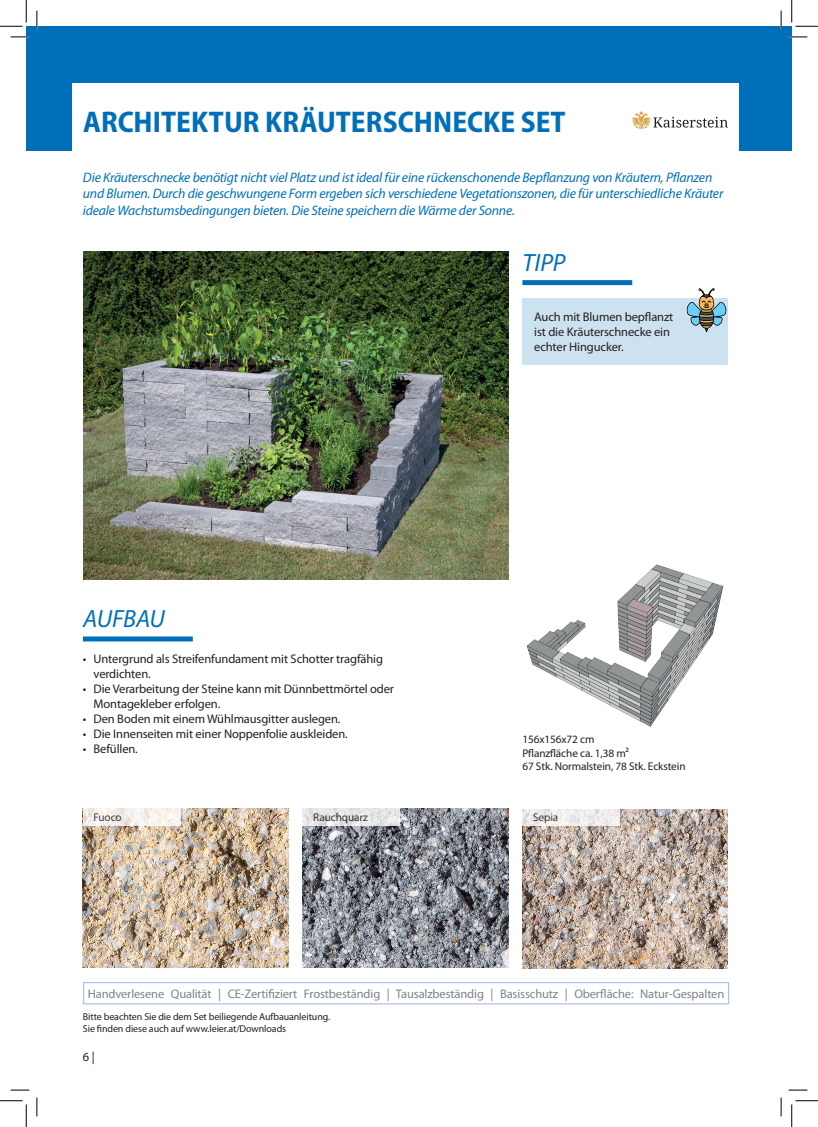
<style>
.page{position:relative;width:818px;height:1127px;background:#fff}
.page>*{position:absolute;margin:0;border:0;box-sizing:border-box;transform-origin:0 0}
.t1{font:700 semi-condensed 30px "Myriad Pro";color:#006fba}
.t2{font:italic 25px "Myriad Pro";letter-spacing:-.015em;color:#006fba}
.t3{font:italic 13.75px/16.5px "Myriad Pro";letter-spacing:-.015em;color:#006fba}
.t4{font:12.5px/15px "Myriad Pro";letter-spacing:-.01em;color:#231f20}
.t5{font:12.5px "Myriad Pro";letter-spacing:-.01em;color:#808285}
.t6{font:11.25px/13.5px "Myriad Pro";letter-spacing:-.01em;color:#231f20}
.t7{font:10px/12px "Myriad Pro";letter-spacing:-.01em;color:#231f20}
</style>
<div class="page">
<div style="left:26px;top:26px;width:766px;height:124px;background:#006fba"></div>
<div style="left:72px;top:83px;width:666px;height:74px;background:#fff"></div>
<img style="left:526px;top:564px;width:198px;height:163px">
<img style="left:83px;top:251px;width:425px;height:328px">
<img style="left:83px;top:808px;width:205px;height:159px">
<img style="left:303px;top:808px;width:205px;height:159px">
<img style="left:522px;top:809px;width:206px;height:159px">
<div style="left:83px;top:981px;width:646px;height:23px;border:1px solid #adc3e4"></div>
<div style="left:83px;top:636px;width:110px;height:5px;background:#006fba"></div>
<div style="left:522px;top:298px;width:206px;height:67px;background:#cde2f1"></div>
<div style="left:522px;top:280px;width:110px;height:5px;background:#006fba"></div>
<img style="left:686px;top:288px;width:41px;height:43px">
<svg style="left:83px;top:808px;width:97px;height:17px;fill:#f6f2ed"></svg>
<svg style="left:303px;top:808px;width:97px;height:17px;background:#e4e5e6"></svg>
<svg style="left:522px;top:809px;width:98px;height:16px;fill:#f1edec"></svg>
<svg style="left:632px;top:111px;width:96px;height:18px"></svg>
<svg style="left:11px;top:36px;width:18px;height:2px"></svg>
<svg style="left:788px;top:36px;width:19px;height:2px"></svg>
<svg style="left:11px;top:1089px;width:18px;height:1px"></svg>
<svg style="left:788px;top:1089px;width:19px;height:1px"></svg>
<svg style="left:36px;top:11px;width:2px;height:18px"></svg>
<svg style="left:36px;top:1097px;width:2px;height:18px"></svg>
<svg style="left:780px;top:11px;width:2px;height:18px"></svg>
<svg style="left:780px;top:1097px;width:2px;height:18px"></svg>
<svg style="left:0;top:0;width:27px;height:27px"></svg>
<svg style="left:0;top:1100px;width:27px;height:26px"></svg>
<svg style="left:791px;top:0;width:27px;height:27px"></svg>
<svg style="left:791px;top:1100px;width:27px;height:26px"></svg>
<h1 class="t1" style="left:83px;top:105px;width:484px">ARCHITEKTUR KRÄUTERSCHNECKE SET</h1>
<p class="t3" style="left:83px;top:169px;width:642px">Die Kräuterschnecke benötigt nicht viel Platz und ist ideal für eine rückenschonende Bepflanzung von Kräutern, Pflanzen und Blumen. Durch die geschwungene Form ergeben sich verschiedene Vegetationszonen, die für unterschiedliche Kräuter ideale Wachstumsbedingungen bieten. Die Steine speichern die Wärme der Sonne.</p>
<h2 class="t2" style="left:523px;top:249px;width:44px">TIPP</h2>
<h2 class="t2" style="left:83px;top:604px;width:83px">AUFBAU</h2>
<p class="t4" style="left:94px;top:651px;width:291px;text-indent:-11px">• Untergrund als Streifenfundament mit Schotter tragfähig verdichten.</p>
<p class="t4" style="left:94px;top:681px;width:302px;text-indent:-11px">• Die Verarbeitung der Steine kann mit Dünnbettmörtel oder<br>Montagekleber erfolgen.</p>
<p class="t4" style="left:83px;top:711px;width:259px">• Den Boden mit einem Wühlmausgitter auslegen.</p>
<p class="t4" style="left:83px;top:726px;width:266px">• Die Innenseiten mit einer Noppenfolie auskleiden.</p>
<p class="t4" style="left:83px;top:741px;width:56px">• Befüllen.</p>
<p class="t4" style="left:534px;top:309px;width:141px">Auch mit Blumen bepflanzt ist die Kräuterschnecke ein echter Hingucker.</p>
<p class="t6" style="left:522px;top:733px;width:165px">156x156x72 cm<br>Pflanzfläche ca. 1,38 m²<br>67 Stk. Normalstein, 78 Stk. Eckstein</p>
<p class="t6" style="left:94px;top:810px;width:30px">Fuoco</p>
<p class="t6" style="left:313px;top:810px;width:56px">Rauchquarz</p>
<p class="t6" style="left:533px;top:810px;width:27px">Sepia</p>
<p class="t5" style="left:88px;top:986px;width:638px">Handverlesene Qualität | CE-Zertifiziert Frostbeständig | Tausalzbeständig | Basisschutz | Oberfläche: Natur-Gespalten</p>
<p class="t7" style="left:83px;top:1010px;width:249px">Bitte beachten Sie die dem Set beiliegende Aufbauanleitung.<br>Sie finden diese auch auf www.leier.at/Downloads</p>
<p class="t4" style="left:83px;top:1049px;width:13px">6 |</p>
</div>
